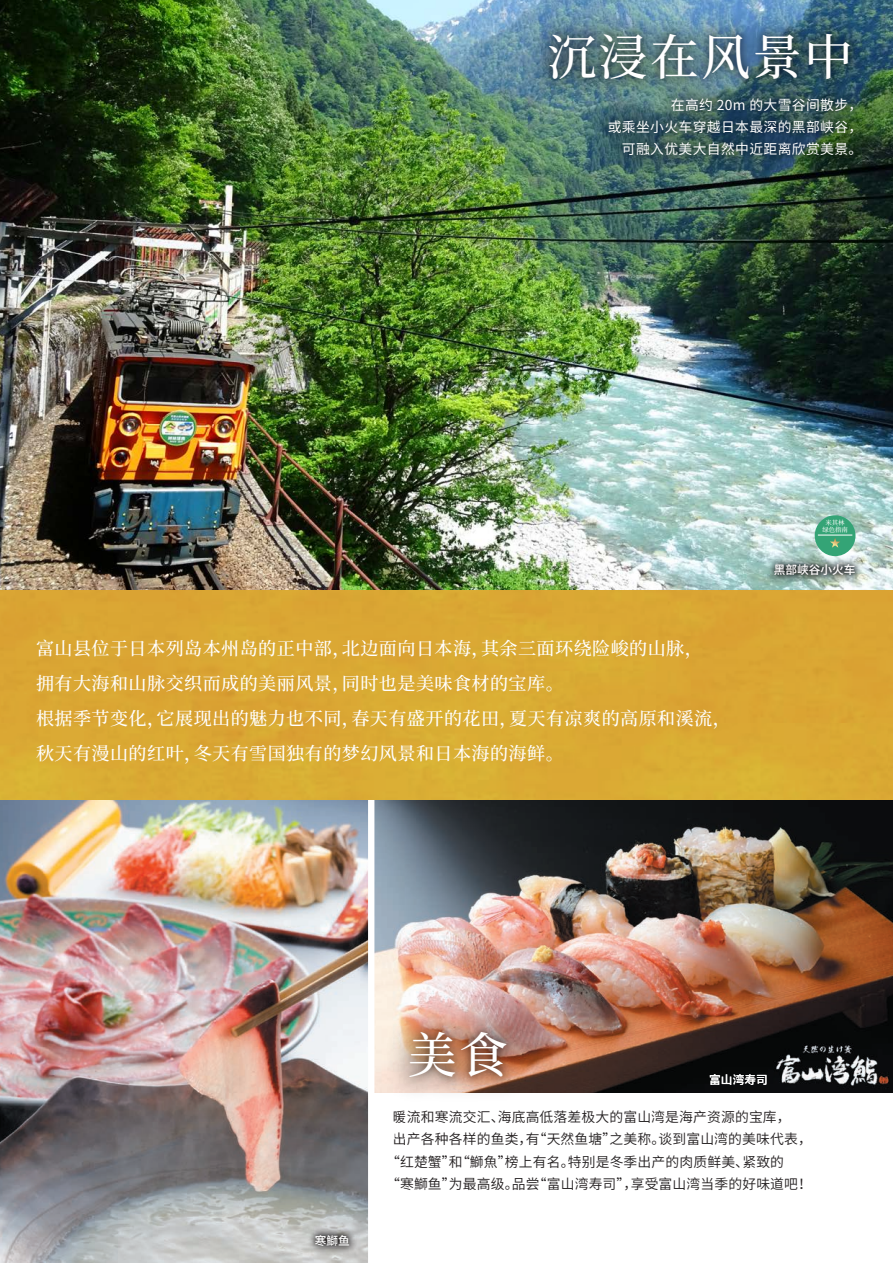
<style>
.page{position:relative;width:893px;height:1263px;background:#fff}
.page>*{position:absolute;margin:0;border:0;box-sizing:border-box;transform-origin:0 0}
.t1{font:500 48.9px "Source Han Serif SC";letter-spacing:.05em;color:#fff}
.t2{font:500 18px/35.1px "Source Han Serif SC";letter-spacing:.025em;color:#fff}
.t3{font:13.8px "Source Han Sans SC";letter-spacing:.01em;color:#231f20}
.t4{font:13.8px/22.4px "Source Han Sans SC";letter-spacing:.025em;color:#fff;text-align:right}
.t5{font:500 11.7px "Source Han Sans SC";color:#fff}
.t6{font:500 6.45px/7.5px "Source Han Serif SC";color:#fff;text-align:center}
</style>
<div class="page">
<img style="left:0;top:800px;width:368px;height:463px">
<img style="left:374px;top:800px;width:519px;height:292px">
<div style="left:0;top:589px;width:893px;height:211px;background:#daa834"></div>
<img style="left:0;top:0;width:893px;height:589px">
<img style="left:515px;top:0;width:370px;height:62px">
<img style="left:535px;top:19px;width:333px;height:43px">
<img style="left:382px;top:62px;width:506px;height:157px">
<img style="left:395px;top:85px;width:474px;height:122px">
<img style="left:376px;top:996px;width:165px;height:97px">
<img style="left:395px;top:1017px;width:129px;height:76px">
<img style="left:718px;top:508px;width:175px;height:82px">
<img style="left:655px;top:1020px;width:167px;height:73px">
<img style="left:259px;top:1178px;width:109px;height:85px">
<img style="left:0;top:1177px;width:35px;height:86px">
<div style="left:815px;top:515px;width:40px;height:41px;background:#34a476;border-radius:50%"></div>
<svg style="left:830px;top:538px;width:10px;height:10px"></svg>
<hr style="left:818px;top:535px;width:34px;height:1px;background:#fff">
<h1 class="t1" style="left:547px;top:29px;width:307px">沉浸在风景中</h1>
<p class="t4" style="left:608px;top:94px;width:256px">在高约 20m 的大雪谷间散步，<br>或乘坐小火车穿越日本最深的黑部峡谷，可融入优美大自然中近距离欣赏美景。</p>
<p class="t6" style="left:822px;top:519px;width:27px">米其林绿色指南</p>
<p class="t2" style="left:36px;top:631px;width:696px">富山县位于日本列岛本州岛的正中部，北边面向日本海，其余三面环绕险峻的山脉，<br>拥有大海和山脉交织而成的美丽风景，同时也是美味食材的宝库。<br>根据季节变化，它展现出的魅力也不同，春天有盛开的花田，夏天有凉爽的高原和溪流，秋天有漫山的红叶，冬天有雪国独有的梦幻风景和日本海的海鲜。</p>
<p class="t5" style="left:774px;top:563px;width:83px">黑部峡谷小火车</p>
<h1 class="t1" style="left:408px;top:1027px;width:102px">美食</h1>
<p class="t5" style="left:709px;top:1073px;width:60px">富山湾寿司</p>
<p class="t5" style="left:315px;top:1233px;width:37px">寒鰤鱼</p>
<p class="t3" style="left:393px;top:1109px;width:399px">暖流和寒流交汇、海底高低落差极大的富山湾是海产资源的宝库，</p>
<p class="t3" style="left:393px;top:1131px;width:420px">出产各种各样的鱼类，有“天然鱼塘”之美称。谈到富山湾的美味代表，</p>
<p class="t3" style="left:386px;top:1154px;width:399px">“红楚蟹”和“鰤魚”榜上有名。特别是冬季出产的肉质鲜美、紧致的</p>
<p class="t3" style="left:386px;top:1176px;width:427px">“寒鰤鱼”为最高级。品尝“富山湾寿司”，享受富山湾当季的好味道吧！</p>
</div>
